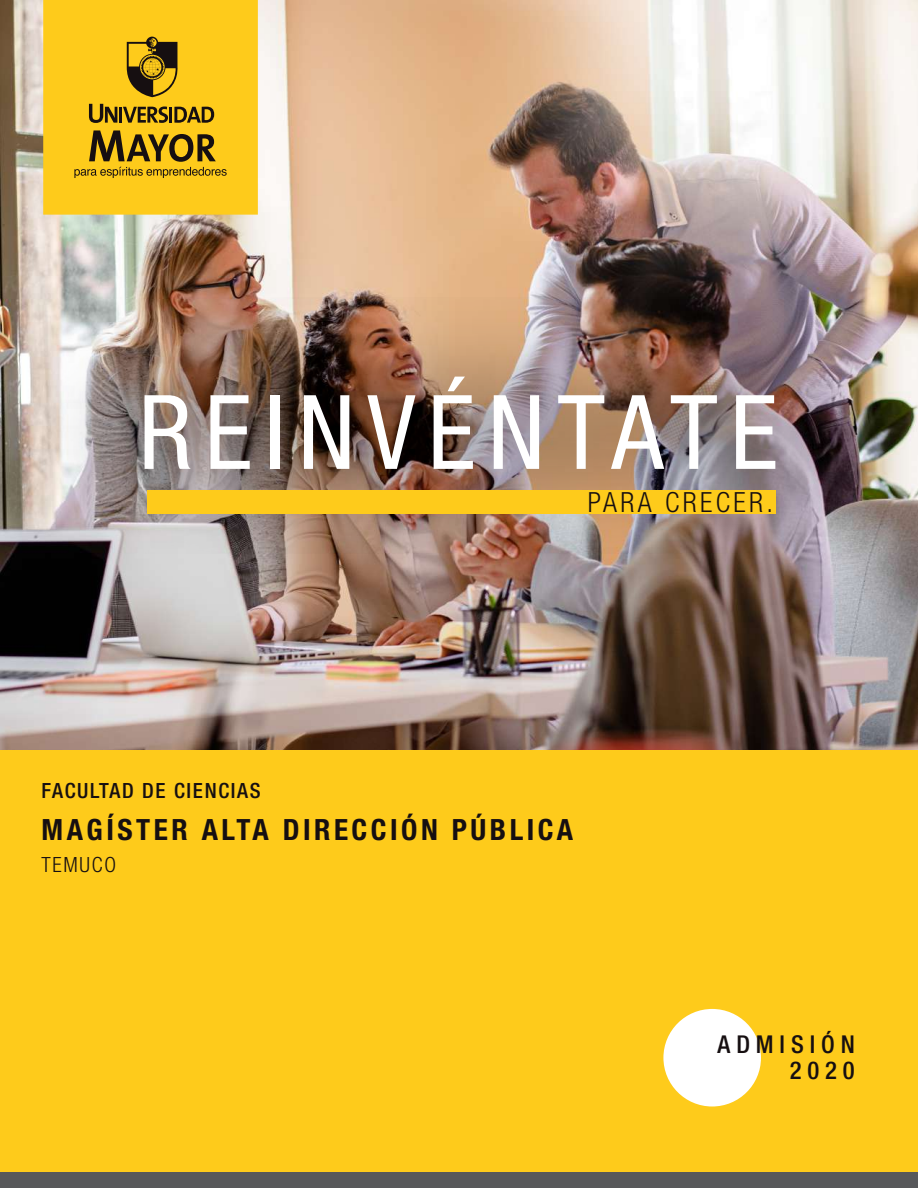
<style>
.page{position:relative;width:918px;height:1188px;background:#fff}
.page>*{position:absolute;margin:0;border:0;box-sizing:border-box;transform-origin:0 0}
.t1{font:condensed 103.2px "Helvetica Neue LT Std";letter-spacing:.12em;color:#fff}
.t2{font:700 condensed 29.25px "Helvetica Neue LT Std";letter-spacing:.12em;color:#160f11}
.t3{font:300 condensed 27.75px "Helvetica Neue LT Std";letter-spacing:.12em;color:#160f11}
.t4{font:500 condensed 24.6px/26.2px "Helvetica Neue LT Std";letter-spacing:.24em;color:#160f11;text-align:right}
.t5{font:500 condensed 21px "Helvetica Neue LT Std";letter-spacing:.08em;color:#160f11}
.t6{font:300 condensed 21px "Helvetica Neue LT Std";letter-spacing:.08em;color:#160f11}
</style>
<div class="page">
<img style="left:0;top:0;width:918px;height:750px">
<img style="left:42px;top:297px;width:831px;height:257px">
<div style="left:147px;top:490px;width:629px;height:24px;background:#fecb1b"></div>
<div style="left:43px;top:0;width:215px;height:215px;background:#fecb1b"></div>
<svg style="left:89px;top:104px;width:28px;height:19px"></svg>
<hr style="left:119px;top:107px;width:3px;height:16px;background:#160f11">
<svg style="left:123px;top:106px;width:45px;height:17px"></svg>
<hr style="left:169px;top:107px;width:3px;height:16px;background:#160f11">
<svg style="left:174px;top:107px;width:40px;height:16px"></svg>
<svg style="left:74px;top:130px;width:153px;height:48px"></svg>
<svg style="left:127px;top:37px;width:51px;height:60px"></svg>
<div style="left:0;top:750px;width:918px;height:438px;background:#fecb1b"></div>
<div style="left:663px;top:1009px;width:98px;height:98px;background:#fff;border-radius:50%"></div>
<div style="left:0;top:1172px;width:918px;height:16px;background:#57585a"></div>
<h1 class="t1" style="left:139px;top:373px;width:641px">REINVÉNTATE</h1>
<p class="t3" style="left:588px;top:486px;width:187px">PARA CRECER.</p>
<p class="t5" style="left:42px;top:778px;width:221px">FACULTAD DE CIENCIAS</p>
<p class="t2" style="left:42px;top:811px;width:533px">MAGÍSTER ALTA DIRECCIÓN PÚBLICA</p>
<p class="t6" style="left:42px;top:852px;width:76px">TEMUCO</p>
<p class="t4" style="left:718px;top:1031px;width:139px">ADMISIÓN<br>2020</p>
</div>
